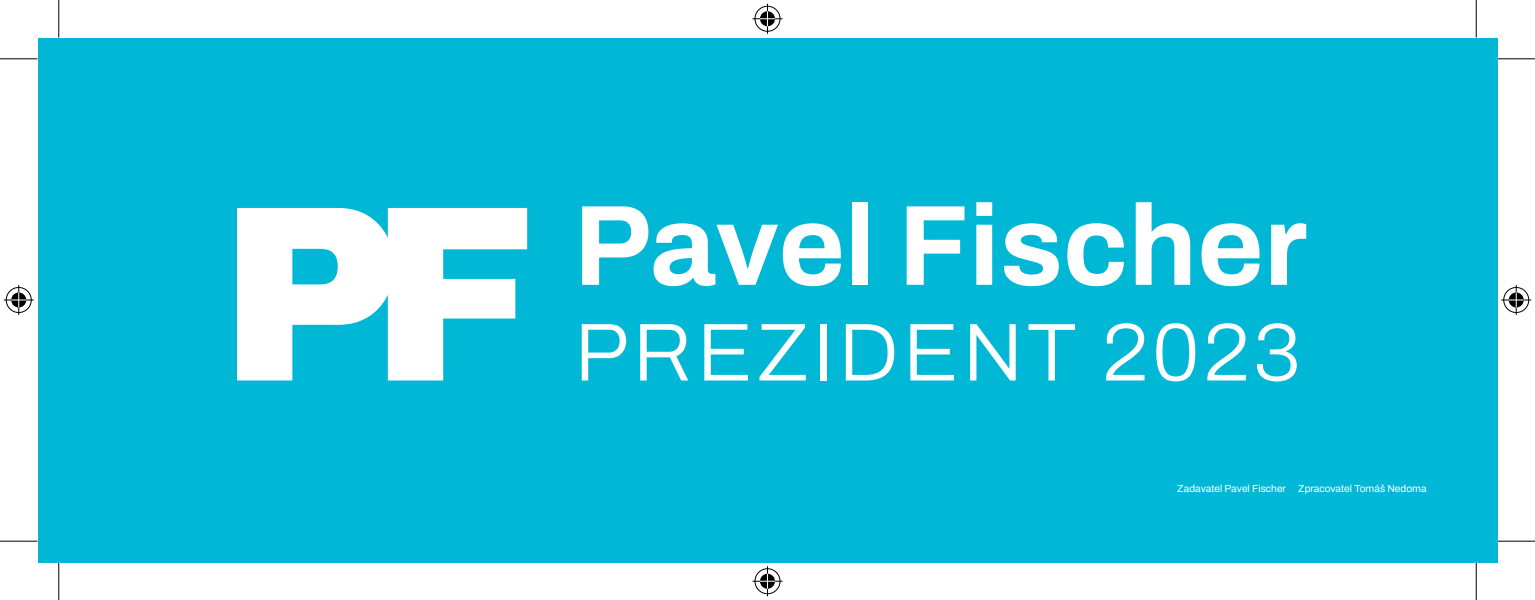
<style>
.page{position:relative;width:1535px;height:600px;background:#fff}
.page>*{position:absolute;margin:0;border:0;box-sizing:border-box;transform-origin:0 0}
.t1{font:700 114.25px "Archivo";color:#fff}
.t2{font:300 82px "Archivo";letter-spacing:.05em;color:#fff}
.t3{font:10.25px "Archivo";color:#fff}
</style>
<div class="page">
<div style="left:38px;top:38px;width:1459px;height:524px;background:#00b7d6"></div>
<svg style="left:237px;top:208px;width:290px;height:172px;fill:#fff"></svg>
<hr style="left:0;top:58px;width:38px;height:1px;background:#000">
<hr style="left:1497px;top:58px;width:38px;height:1px;background:#000">
<hr style="left:0;top:540px;width:38px;height:1px;background:#000">
<hr style="left:1497px;top:540px;width:38px;height:1px;background:#000">
<hr style="left:58px;top:0;width:1px;height:38px;background:#000">
<hr style="left:58px;top:562px;width:1px;height:37px;background:#000">
<hr style="left:1476px;top:0;width:1px;height:38px;background:#000">
<hr style="left:1476px;top:562px;width:1px;height:37px;background:#000">
<div style="left:753px;top:5px;width:28px;height:28px;border:3px solid #fff;border-radius:50%"></div>
<hr style="left:752px;top:17px;width:30px;height:3px;background:#fff">
<hr style="left:766px;top:4px;width:3px;height:30px;background:#fff">
<div style="left:758px;top:10px;width:18px;height:18px;border:3px solid #fff;border-radius:50%"></div>
<div style="left:755px;top:6px;width:25px;height:26px;border:1px solid #000;border-radius:50%"></div>
<hr style="left:752px;top:18px;width:30px;height:1px;background:#000">
<hr style="left:767px;top:4px;width:1px;height:30px;background:#000">
<svg style="left:760px;top:11px;width:15px;height:15px"></svg>
<div style="left:753px;top:567px;width:28px;height:28px;border:3px solid #fff;border-radius:50%"></div>
<hr style="left:752px;top:579px;width:30px;height:3px;background:#fff">
<hr style="left:766px;top:566px;width:3px;height:30px;background:#fff">
<div style="left:758px;top:572px;width:18px;height:18px;border:3px solid #fff;border-radius:50%"></div>
<div style="left:755px;top:568px;width:25px;height:25px;border:1px solid #000;border-radius:50%"></div>
<hr style="left:752px;top:580px;width:30px;height:1px;background:#000">
<hr style="left:767px;top:566px;width:1px;height:30px;background:#000">
<svg style="left:760px;top:573px;width:15px;height:15px"></svg>
<div style="left:5px;top:286px;width:28px;height:28px;border:3px solid #fff;border-radius:50%"></div>
<hr style="left:4px;top:298px;width:30px;height:3px;background:#fff">
<hr style="left:17px;top:285px;width:3px;height:30px;background:#fff">
<div style="left:10px;top:291px;width:18px;height:18px;border:3px solid #fff;border-radius:50%"></div>
<div style="left:6px;top:287px;width:26px;height:26px;border:1px solid #000;border-radius:50%"></div>
<hr style="left:4px;top:299px;width:30px;height:1px;background:#000">
<hr style="left:18px;top:285px;width:1px;height:30px;background:#000">
<svg style="left:11px;top:292px;width:15px;height:15px"></svg>
<div style="left:1502px;top:286px;width:28px;height:28px;border:3px solid #fff;border-radius:50%"></div>
<hr style="left:1501px;top:298px;width:30px;height:3px;background:#fff">
<hr style="left:1515px;top:285px;width:3px;height:30px;background:#fff">
<div style="left:1507px;top:291px;width:18px;height:18px;border:3px solid #fff;border-radius:50%"></div>
<div style="left:1503px;top:287px;width:26px;height:26px;border:1px solid #000;border-radius:50%"></div>
<hr style="left:1501px;top:299px;width:30px;height:1px;background:#000">
<hr style="left:1516px;top:285px;width:1px;height:30px;background:#000">
<svg style="left:1509px;top:292px;width:15px;height:15px"></svg>
<h1 class="t1" style="left:573px;top:160px;width:735px">Pavel Fischer</h1>
<h2 class="t2" style="left:574px;top:291px;width:728px">PREZIDENT 2023</h2>
<p class="t3" style="left:1177px;top:480px;width:251px">Zadavatel Pavel Fischer Zpracovatel Tomáš Nedoma</p>
</div>
